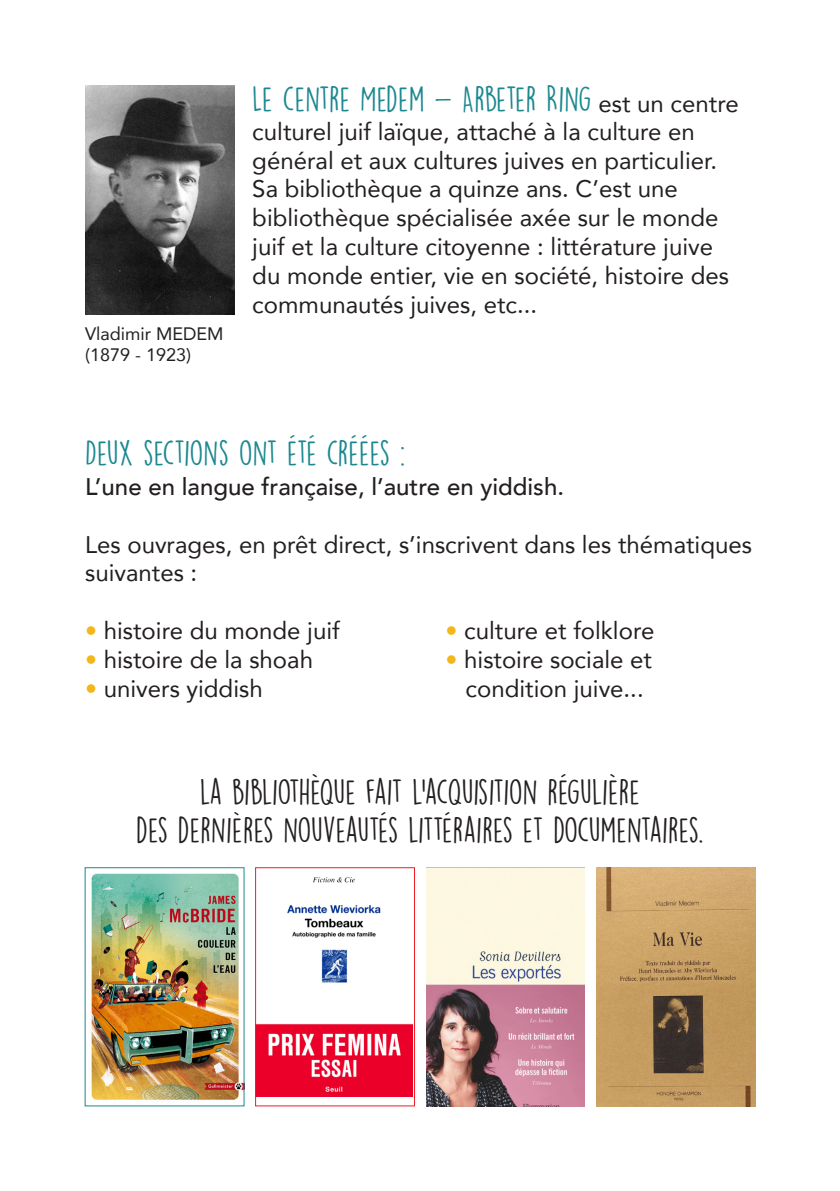
<style>
.page{position:relative;width:840px;height:1191px;background:#fff}
.page>*{position:absolute;margin:0;border:0;box-sizing:border-box;transform-origin:0 0}
.t1{font:32px "DK Lemon Yellow Sun";letter-spacing:-.025em;color:#231f20}
.t2{font:32px "DK Lemon Yellow Sun";letter-spacing:-.01em;color:#1c8890}
.t3{font:24px/28.8px "Avenir";color:#231f20}
.t4{font:500 24px "Avenir";color:#231f20}
.t5{font:18px "Avenir";color:#231f20}
.s1{font-family:"Avenir";font-size:24px;color:#231f20}
.s2{color:#f4b71a}
</style>
<div class="page">
<img style="left:85px;top:85px;width:149px;height:229px">
<img style="left:257px;top:877px;width:155px;height:219px">
<div style="left:255px;top:867px;width:159px;height:239px;border:1px solid #ee1d23"></div>
<img style="left:91px;top:873px;width:151px;height:227px">
<img style="left:426px;top:868px;width:158px;height:238px">
<img style="left:596px;top:868px;width:159px;height:238px">
<p class="t5" style="left:85px;top:319px;width:140px">Vladimir MEDEM</p>
<p class="t5" style="left:85px;top:341px;width:108px">(1879 - 1923)</p>
<p class="t2" style="left:252px;top:79px;width:487px">LE CENTRE MEDEM - ARBETER RING <span class="s1">est un centre</span></p>
<p class="t3" style="left:252px;top:116px;width:478px">culturel juif laïque, attaché à la culture en général et aux cultures juives en particulier.<br>Sa bibliothèque a quinze ans. C’est une bibliothèque spécialisée axée sur le monde juif et la culture citoyenne : littérature juive du monde entier, vie en société, histoire des communautés juives, etc...</p>
<p class="t2" style="left:85px;top:434px;width:321px">DEUX SECTIONS ONT ÉTÉ CRÉÉES :</p>
<p class="t4" style="left:85px;top:466px;width:480px">L’une en langue française, l’autre en yiddish.</p>
<p class="t3" style="left:85px;top:529px;width:668px">Les ouvrages, en prêt direct, s’inscrivent dans les thématiques suivantes :</p>
<p class="t3" style="left:85px;top:615px;width:256px"><span class="s2">•</span> histoire du monde juif</p>
<p class="t3" style="left:445px;top:615px;width:210px"><span class="s2">•</span> culture et folklore</p>
<p class="t3" style="left:85px;top:644px;width:229px"><span class="s2">•</span> histoire de la shoah</p>
<p class="t3" style="left:445px;top:644px;width:208px"><span class="s2">•</span> histoire sociale et</p>
<p class="t3" style="left:85px;top:673px;width:179px"><span class="s2">•</span> univers yiddish</p>
<p class="t3" style="left:465px;top:673px;width:179px">condition juive...</p>
<p class="t1" style="left:200px;top:772px;width:441px">LA BIBLIOTHÈQUE FAIT L’ACQUISITION RÉGULIÈRE</p>
<p class="t1" style="left:136px;top:811px;width:568px">DES DERNIÈRES NOUVEAUTÉS LITTÉRAIRES ET DOCUMENTAIRES.</p>
</div>
